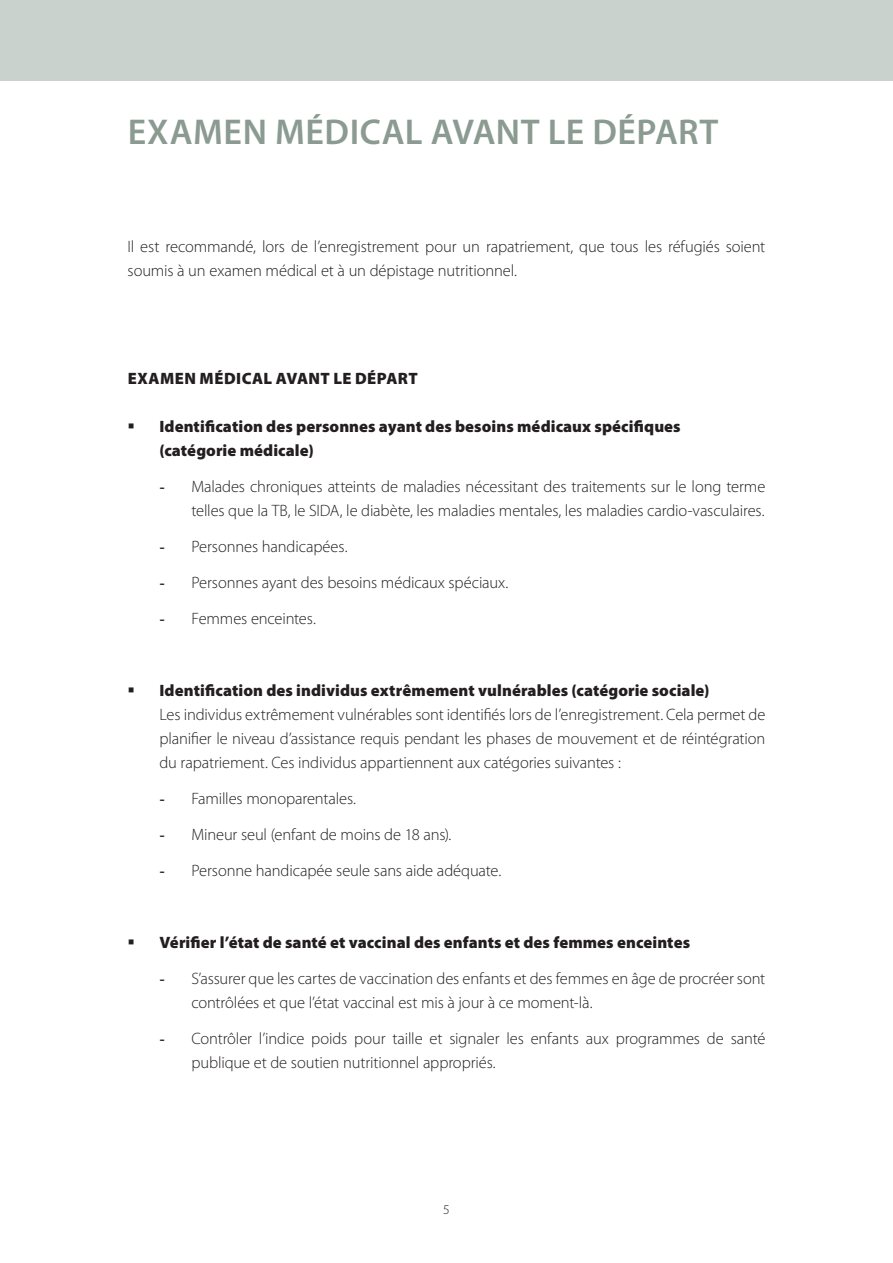
<style>
.page{position:relative;width:893px;height:1263px;background:#fff}
.page>*{position:absolute;margin:0;border:0;box-sizing:border-box;transform-origin:0 0}
.t1{font:600 36px "Myriad Pro";letter-spacing:.015em;color:#8b9b92}
.t2{font:300 16.5px/24px "Myriad Pro";letter-spacing:-.005em;color:#231f20}
.t3{font:900 16.5px/24px "Myriad Pro";letter-spacing:.005em;color:#231f20}
.t4{font:900 16.5px "Myriad Pro";letter-spacing:.025em;color:#231f20}
.t5{font:300 13.5px "Myriad Pro";color:#231f20}
.s1{font-family:"Times New Roman";font-weight:400}
.s2{font-weight:900}
</style>
<div class="page">
<div style="left:0;top:0;width:893px;height:81px;background:#cad2cd"></div>
<h1 class="t1" style="left:128px;top:109px;width:586px">EXAMEN MÉDICAL AVANT LE DÉPART</h1>
<p class="t2" style="left:128px;top:234px;width:639px">Il est recommandé, lors de l’enregistrement pour un rapatriement, que tous les réfugiés soient soumis à un examen médical et à un dépistage nutritionnel.</p>
<p class="t4" style="left:128px;top:369px;width:292px">Examen médical avant le départ</p>
<p class="t3" style="left:159px;top:415px;width:523px;text-indent:-32px">▪ Identification des personnes ayant des besoins médicaux spécifiques (catégorie médicale)</p>
<p class="t2" style="left:159px;top:474px;width:607px;text-align:right"><span class="s1">-</span> Malades chroniques atteints de maladies nécessitant des traitements sur le long terme telles que la TB, le SIDA, le diabète, les maladies mentales, les maladies cardio-vasculaires.</p>
<p class="t2" style="left:159px;top:534px;width:188px"><span class="s1">-</span> Personnes handicapées.</p>
<p class="t2" style="left:159px;top:570px;width:349px"><span class="s1">-</span> Personnes ayant des besoins médicaux spéciaux.</p>
<p class="t2" style="left:159px;top:606px;width:156px"><span class="s1">-</span> Femmes enceintes.</p>
<p class="t2" style="left:159px;top:678px;width:607px;text-indent:-32px">▪ <span class="s2">Identification des individus extrêmement vulnérables (catégorie sociale)<br></span>Les individus extrêmement vulnérables sont identifiés lors de l’enregistrement. Cela permet de planifier le niveau d’assistance requis pendant les phases de mouvement et de réintégration du rapatriement. Ces individus appartiennent aux catégories suivantes :</p>
<p class="t2" style="left:159px;top:786px;width:197px"><span class="s1">-</span> Familles monoparentales.</p>
<p class="t2" style="left:159px;top:822px;width:292px"><span class="s1">-</span> Mineur seul (enfant de moins de 18 ans).</p>
<p class="t2" style="left:160px;top:858px;width:342px"><span class="s1">-</span> Personne handicapée seule sans aide adéquate.</p>
<p class="t3" style="left:128px;top:931px;width:564px">▪ Vérifier l’état de santé et vaccinal des enfants et des femmes enceintes</p>
<p class="t2" style="left:191px;top:966px;width:575px;text-indent:-32px"><span class="s1">-</span> S’assurer que les cartes de vaccination des enfants et des femmes en âge de procréer sont contrôlées et que l’état vaccinal est mis à jour à ce moment-là.</p>
<p class="t2" style="left:191px;top:1026px;width:576px;text-indent:-32px"><span class="s1">-</span> Contrôler l’indice poids pour taille et signaler les enfants aux programmes de santé publique et de soutien nutritionnel appropriés.</p>
<p class="t5" style="left:443px;top:1202px;width:8px">5</p>
</div>
